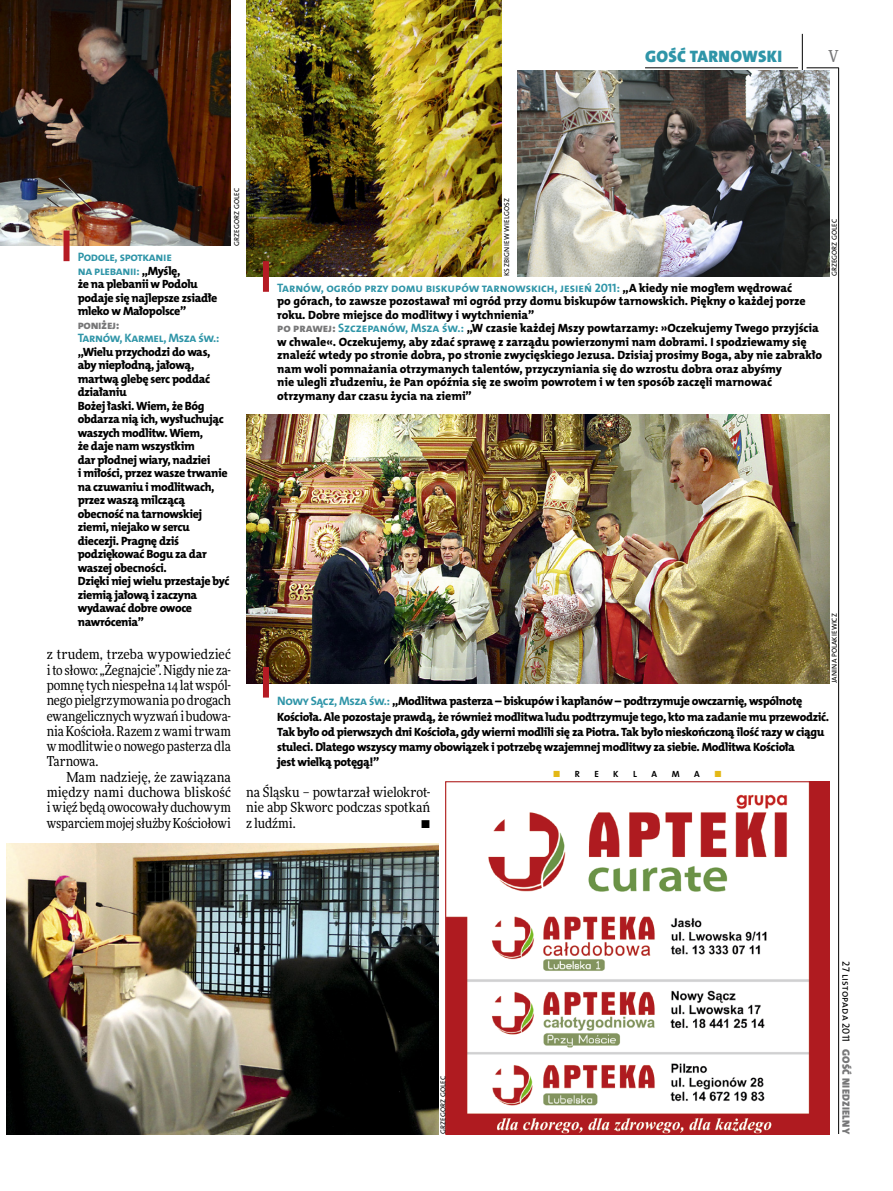
<style>
.page{position:relative;width:893px;height:1191px;background:#fff}
.page>*{position:absolute;margin:0;border:0;box-sizing:border-box;transform-origin:0 0}
.t1{font:16.65px "The Mix HP9 Blk";letter-spacing:.02em;color:#2f95a8}
.t2{font:500 16.5px "Freeday Narrow";color:#777778;scale:.9 1}
.t3{font:13.65px/15.3px "Freeday Narrow News";letter-spacing:-.005em;color:#000;text-align:justify}
.t4{font:12.3px/13.5px "The Mix HP7 Bld";letter-spacing:-.015em;color:#2f95a8}
.t5{font:12px/13.5px "The Mix HP8 Ex Bld";letter-spacing:-.03em;color:#000}
.t6{font:12px/13.5px "The Mix HP8 Ex Bld";letter-spacing:-.005em;color:#000}
.t7{font:12px "The Mix HP8 Ex Bld";color:#777778}
.t8{font:10.5px "The Mix HP5 Plain";color:#000}
.t9{font:10.5px "The Mix HP9 Blk";letter-spacing:.025em;color:#777778}
.t10{font:9px "The Mix HP7 Bld";color:#000}
.t11{font:9px "The Mix HP7 Bld";color:#e3b816}
.t12{font:7.2px "The Mix HP5 Plain";letter-spacing:.015em;color:#000}
.s1{font-family:"The Mix HP8 Ex Bld";font-size:12px;color:#000}
.s2{color:#777778}
.s3{font-family:"The Mix HP7 Bld";font-size:12.3px;color:#2f95a8}
.s4{color:#e3b816}
</style>
<div class="page">
<hr style="left:806px;top:68px;width:33px;height:1px;background:#000">
<hr style="left:645px;top:68px;width:153px;height:1px;background:#000">
<hr style="left:838px;top:68px;width:1px;height:1066px;background:#000">
<hr style="left:802px;top:34px;width:1px;height:43px;background:#000">
<img style="left:447px;top:783px;width:380px;height:349px">
<div style="left:445px;top:781px;width:384px;height:353px;border:1px solid #af1c20"></div>
<img style="left:6px;top:843px;width:432px;height:291px">
<img style="left:0;top:0;width:231px;height:246px">
<img style="left:246px;top:414px;width:583px;height:269px">
<img style="left:518px;top:70px;width:311px;height:206px">
<img style="left:246px;top:0;width:256px;height:276px">
<div style="left:64px;top:230px;width:6px;height:31px;background:#b51b24"></div>
<div style="left:263px;top:261px;width:6px;height:31px;background:#b51b24"></div>
<div style="left:263px;top:667px;width:6px;height:30px;background:#b51b24"></div>
<h1 class="t1" style="left:645px;top:46px;width:138px">GOŚĆ TARNOWSKI</h1>
<h2 class="t2" style="left:828px;top:46px;width:13px">V</h2>
<p class="t12" style="left:247px;top:250px;width:79px;rotate:-90deg">ks Zbigniew Wielgosz</p>
<p class="t12" style="left:232px;top:246px;width:59px;rotate:-90deg">Grzegorz Golec</p>
<p class="t12" style="left:502px;top:276px;width:79px;rotate:-90deg">ks Zbigniew Wielgosz</p>
<p class="t12" style="left:830px;top:276px;width:59px;rotate:-90deg">Grzegorz Golec</p>
<p class="t4" style="left:78px;top:250px;width:104px">Podole, spotkanie na plebanii: <span class="s1">„Myślę,</span></p>
<p class="t5" style="left:78px;top:277px;width:141px">że na plebanii w Podolu podaje się najlepsze zsiadłe mleko w Małopolsce”</p>
<p class="t7" style="left:78px;top:317px;width:43px">poniżej:</p>
<p class="t4" style="left:78px;top:331px;width:143px">Tarnów, Karmel, Msza św.:</p>
<p class="t5" style="left:78px;top:345px;width:153px">„Wielu przychodzi do was, aby niepłodną, jałową, martwą glebę serc poddać działaniu<br>Bożej łaski. Wiem, że Bóg obdarza nią ich, wysłuchując waszych modlitw. Wiem,<br>że daje nam wszystkim<br>dar płodnej wiary, nadziei<br>i miłości, przez wasze trwanie na czuwaniu i modlitwach, przez waszą milczącą obecność na tarnowskiej ziemi, niejako w sercu diecezji. Pragnę dziś podziękować Bogu za dar waszej obecności.<br>Dzięki niej wielu przestaje być ziemią jałową i zaczyna wydawać dobre owoce nawrócenia”</p>
<p class="t4" style="left:277px;top:281px;width:516px">Tarnów, ogród przy domu biskupów tarnowskich, jesień 2011: <span class="s1">„A kiedy nie mogłem wędrować</span></p>
<p class="t6" style="left:277px;top:294px;width:546px">po górach, to zawsze pozostawał mi ogród przy domu biskupów tarnowskich. Piękny o każdej porze roku. Dobre miejsce do modlitwy i wytchnienia”<br><span class="s2">po prawej:</span> <span class="s3">Szczepanów, Msza św.:</span> „W czasie każdej Mszy powtarzamy: »Oczekujemy Twego przyjścia w chwale«. Oczekujemy, aby zdać sprawę z zarządu powierzonymi nam dobrami. I spodziewamy się znaleźć wtedy po stronie dobra, po stronie zwycięskiego Jezusa. Dzisiaj prosimy Boga, aby nie zabrakło nam woli pomnażania otrzymanych talentów, przyczyniania się do wzrostu dobra oraz abyśmy<br>nie ulegli złudzeniu, że Pan opóźnia się ze swoim powrotem i w ten sposób zaczęli marnować otrzymany dar czasu życia na ziemi”</p>
<p class="t12" style="left:830px;top:683px;width:71px;rotate:-90deg">Janina Polakiewicz</p>
<p class="t3" style="left:47px;top:646px;width:186px">z trudem, trzeba wypowiedzieć i to słowo: „Żegnajcie”. Nigdy nie za&shy;pomnę tych niespełna 14 lat wspól&shy;nego pielgrzymowania po drogach ewangelicznych wyzwań i budowa&shy;nia Kościoła. Razem z wami trwam w modlitwie o nowego pasterza dla Tarnowa.</p>
<p class="t3" style="left:47px;top:769px;width:186px;text-indent:20px">Mam nadzieję, że zawiązana między nami duchowa bliskość i więź będą owocowały duchowym wsparciem mojej służby Kościołowi</p>
<p class="t5" style="left:277px;top:693px;width:553px;line-height:15.3px"><span class="s3">Nowy Sącz, Msza św.:</span> „Modlitwa pasterza – biskupów i kapłanów – podtrzymuje owczarnię, wspólnotę Kościoła. Ale pozostaje prawdą, że również modlitwa ludu podtrzymuje tego, kto ma zadanie mu przewodzić.<br>Tak było od pierwszych dni Kościoła, gdy wierni modlili się za Piotra. Tak było nieskończoną ilość razy w ciągu stuleci. Dlatego wszyscy mamy obowiązek i potrzebę wzajemnej modlitwy za siebie. Modlitwa Kościoła<br>jest wielką potęgą!”</p>
<p class="t10" style="left:553px;top:768px;width:35px"><span class="s4">■</span> re</p>
<p class="t10" style="left:613px;top:768px;width:7px">k</p>
<p class="t10" style="left:633px;top:768px;width:18px">lama</p>
<p class="t11" style="left:714px;top:768px;width:9px">■</p>
<p class="t3" style="left:246px;top:784px;width:186px">na Śląsku – powtarzał wielokrot&shy;nie abp Skworc podczas spotkań z ludźmi.</p>
<p class="t3" style="left:421px;top:815px;width:11px">•</p>
<p class="t12" style="left:439px;top:1134px;width:59px;rotate:-90deg">Grzegorz Golec</p>
<p class="t8" style="left:853px;top:961px;width:82px;rotate:90deg">27 listopada 2011</p>
<p class="t9" style="left:853px;top:1049px;width:86px;rotate:90deg">GOŚĆ NIEDZIELNY</p>
</div>
